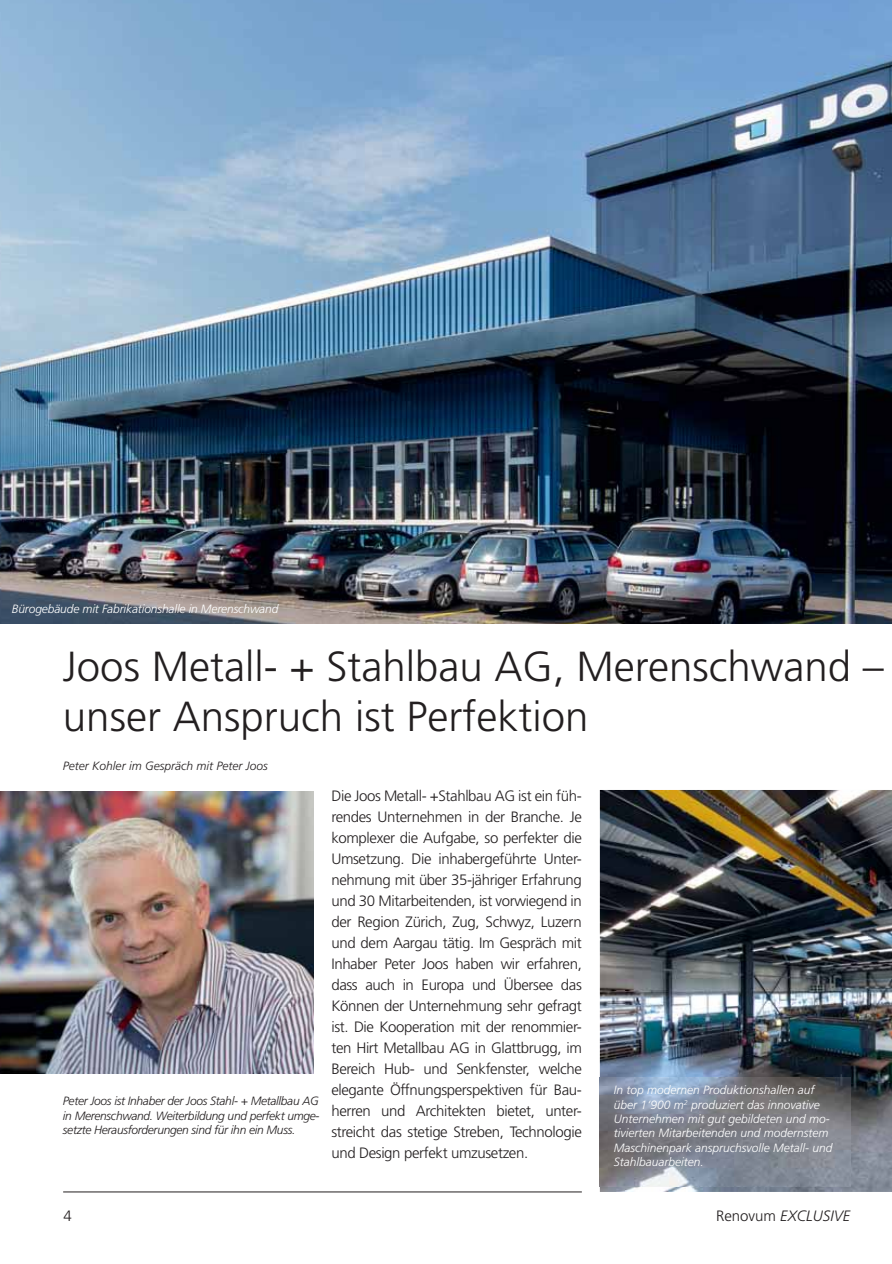
<style>
.page{position:relative;width:892px;height:1264px;background:#fff}
.page>*{position:absolute;margin:0;border:0;box-sizing:border-box;transform-origin:0 0}
.t1{font:300 42px/50.4px "Frutiger";color:#231f20}
.t2{font:300 15px/21px "Frutiger";letter-spacing:-.025em;color:#231f20;text-align:justify}
.t3{font:italic 300 15px "Frutiger";color:#231f20}
.t4{font:italic 300 12px/14.4px "Frutiger";color:#fff}
.t5{font:italic 300 12px/14.4px "Frutiger";letter-spacing:-.025em;color:#231f20;text-align:justify}
.t6{font:italic 300 12px "Frutiger";color:#231f20}
.s1{font-style:normal}
</style>
<div class="page">
<hr style="left:63px;top:1191px;width:518px;height:1px;background:#231f20">
<img style="left:0;top:791px;width:313px;height:282px">
<img style="left:0;top:0;width:891px;height:623px">
<img style="left:599px;top:790px;width:292px;height:401px">
<img style="left:599px;top:1077px;width:250px;height:109px">
<p class="t4" style="left:12px;top:602px;width:268px">Bürogebäude mit Fabrikationshalle in Merenschwand</p>
<h1 class="t1" style="left:63px;top:644px;width:822px">Joos Metall- + Stahlbau AG, Merenschwand – unser Anspruch ist Perfektion</h1>
<p class="t6" style="left:63px;top:761px;width:206px">Peter Kohler im Gespräch mit Peter Joos</p>
<p class="t2" style="left:331px;top:786px;width:252px">Die Joos Metall- +Stahlbau AG ist ein füh&shy;rendes Unternehmen in der Branche. Je komplexer die Aufgabe, so perfekter die Umsetzung. Die inhabergeführte Unter&shy;nehmung mit über 35-jähriger Erfahrung und 30 Mitarbeitenden, ist vorwiegend in der Region Zürich, Zug, Schwyz, Luzern und dem Aargau tätig. Im Gespräch mit Inhaber Peter Joos haben wir erfahren, dass auch in Europa und Übersee das Können der Unternehmung sehr gefragt ist. Die Kooperation mit der renommier&shy;ten Hirt Metallbau AG in Glattbrugg, im Bereich Hub- und Senkfenster, welche elegante Öffnungsperspektiven für Bau&shy;herren und Architekten bietet, unter&shy;streicht das stetige Streben, Technologie und Design perfekt umzusetzen.</p>
<p class="t4" style="left:613px;top:1083px;width:220px">In top modernen Produktionshallen auf über 1‘900 m<sup>2</sup> produziert das innovative Unternehmen mit gut gebildeten und mo&shy;tivierten Mitarbeitenden und modernstem Maschinenpark anspruchsvolle Metall- und Stahlbauarbeiten.</p>
<p class="t5" style="left:63px;top:1094px;width:258px">Peter Joos ist Inhaber der Joos Stahl- + Metallbau AG in Merenschwand. Weiterbildung und perfekt umge&shy;setzte Herausforderungen sind für ihn ein Muss.</p>
<p class="t2" style="left:64px;top:1206px;width:10px">4</p>
<p class="t3" style="left:715px;top:1209px;width:136px"><span class="s1">Renovum</span> EXCLUSIVE</p>
</div>
